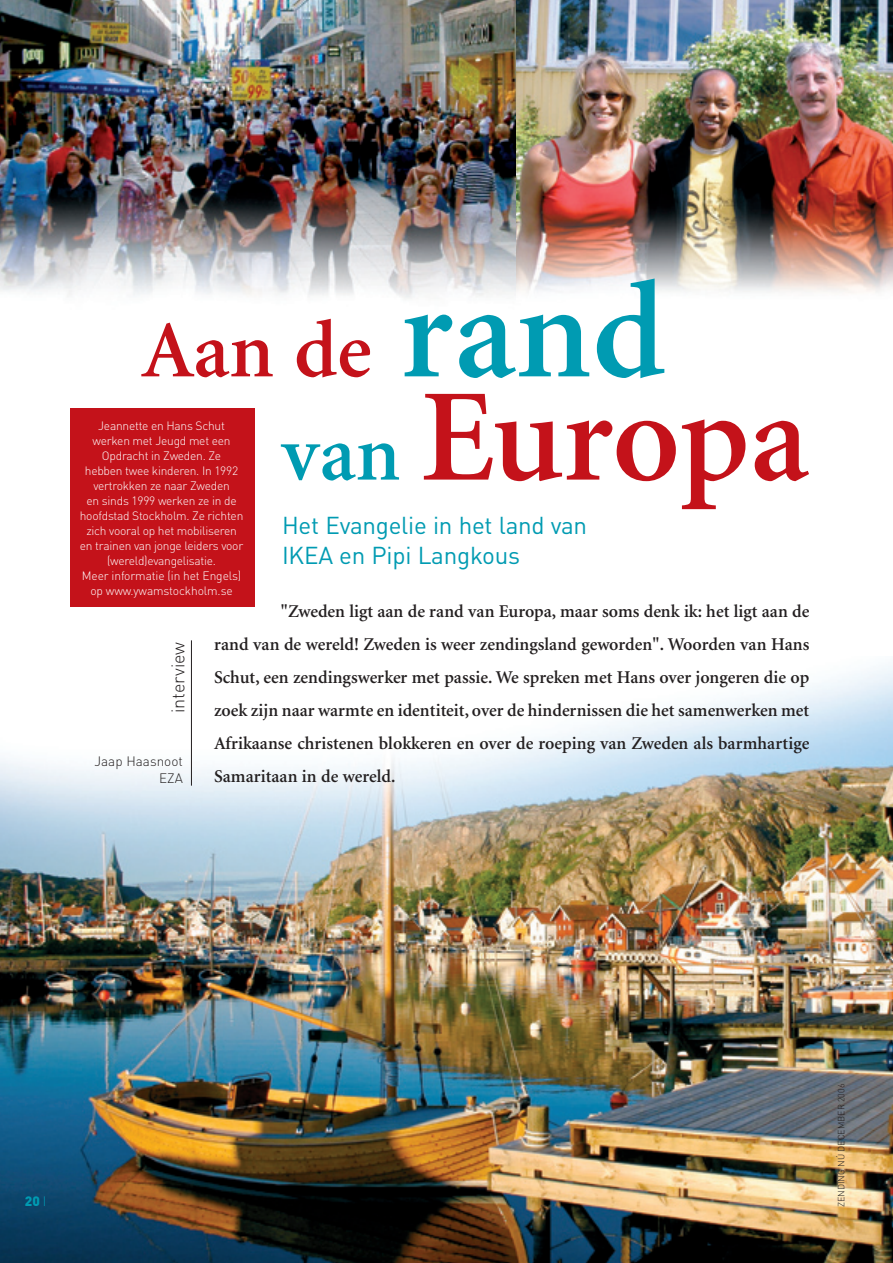
<style>
.page{position:relative;width:893px;height:1263px;background:#fff}
.page>*{position:absolute;margin:0;border:0;box-sizing:border-box;transform-origin:0 0}
.t1{font:600 131.85px "Minion";letter-spacing:-.005em;color:#c4121a}
.t2{font:600 81.15px "Minion";color:#c4121a}
.t3{font:24.15px/30px "DIN";letter-spacing:-.01em;color:#009bb2}
.t4{font:600 18px/33px "Minion";color:#231f20;text-align:justify}
.t5{font:300 18px "DIN";color:#231f20}
.t6{font:300 13.5px/16.2px "DIN";color:#231f20;text-align:right}
.t7{font:900 13.5px "DIN";color:#009bb2}
.t8{font:300 12px/15px "DIN";letter-spacing:-.02em;color:#fff;text-align:center}
.t9{font:300 9px "DIN";color:#231f20}
.s1{font-size:137.85px;color:#009bb2}
.s2{font-size:81.15px;color:#009bb2}
.s3{font-weight:300}
</style>
<div class="page">
<img style="left:0;top:656px;width:893px;height:607px">
<img style="left:0;top:0;width:516px;height:298px">
<hr style="left:191px;top:640px;width:1px;height:146px;background:#231f20">
<div style="left:70px;top:408px;width:185px;height:199px;background:#c4121a"></div>
<img style="left:516px;top:0;width:377px;height:293px">
<h2 class="t2" style="left:141px;top:309px;width:526px">Aan de <span class="s1">rand</span></h2>
<h1 class="t1" style="left:281px;top:370px;width:529px"><span class="s2">van</span> Europa</h1>
<p class="t8" style="left:80px;top:418px;width:165px">Jeannette en Hans Schut werken met Jeugd met een<br>Opdracht in Zweden. Ze<br>hebben twee kinderen. In 1992 vertrokken ze naar Zweden<br>en sinds 1999 werken ze in de hoofdstad Stockholm. Ze richten zich vooral op het mobiliseren en trainen van jonge leiders voor (wereld)evangelisatie.<br>Meer informatie (in het Engels) op www.ywamstockholm.se</p>
<h3 class="t3" style="left:282px;top:510px;width:307px">Het Evangelie in het land van<br>IKEA en Pipi Langkous</h3>
<p class="t5" style="left:167px;top:713px;width:73px;rotate:-90deg">interview</p>
<p class="t6" style="left:94px;top:753px;width:90px">Jaap Haasnoot<br>EZA</p>
<p class="t4" style="left:214px;top:596px;width:597px;text-indent:67px">"Zweden ligt aan de rand van Europa, maar soms denk ik: het ligt aan de rand van de wereld! Zweden is weer zendingsland geworden". Woorden van Hans Schut, een zendingswerker met passie. We spreken met Hans over jongeren die op zoek zijn naar warmte en identiteit, over de hindernissen die het samenwerken met Afrikaanse christenen blokkeren en over de roeping van Zweden als barmhartige Samaritaan in de wereld.</p>
<p class="t7" style="left:25px;top:1192px;width:23px">20 <span class="s3">I</span></p>
<p class="t9" style="left:835px;top:1207px;width:125px;rotate:-90deg">Zendi ng Nú december 2006</p>
</div>
